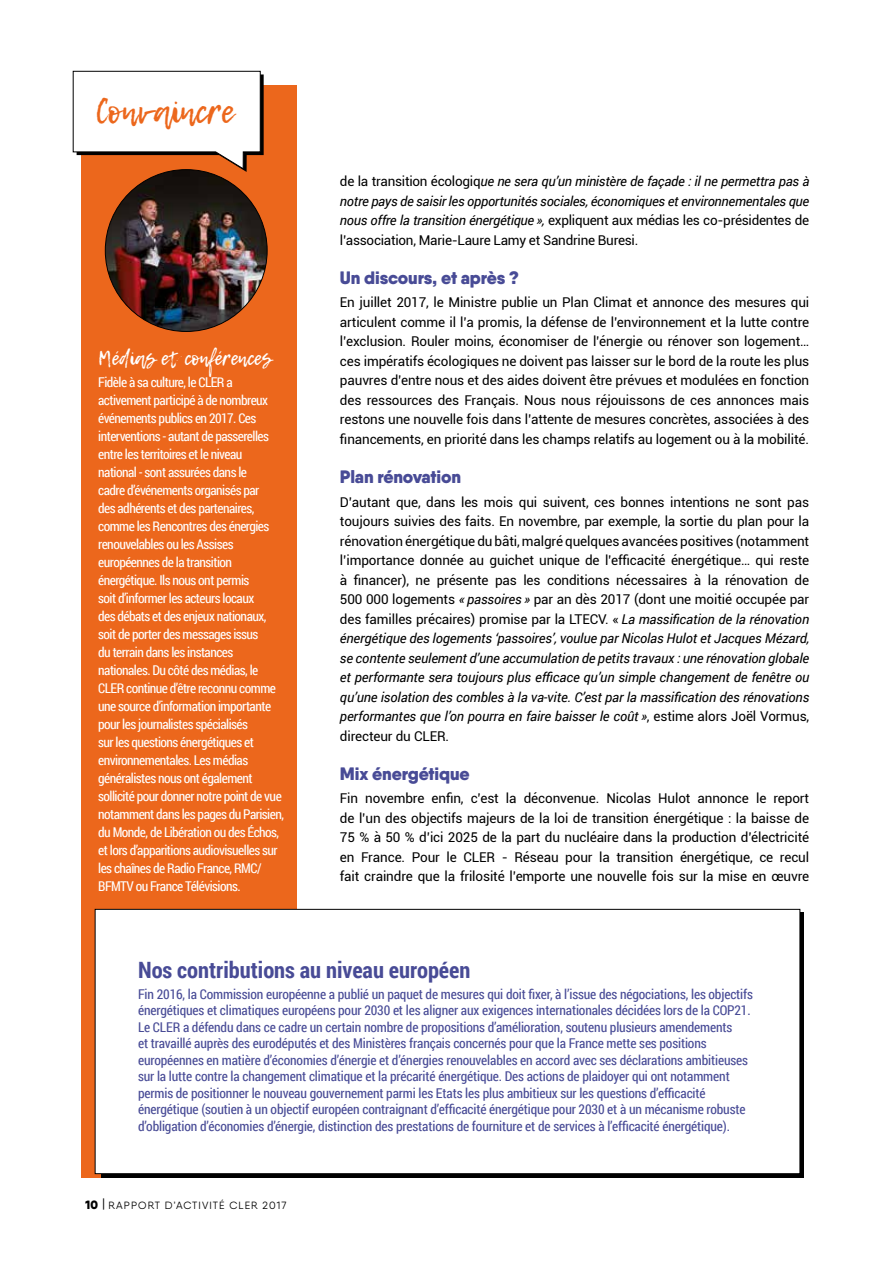
<style>
.page{position:relative;width:893px;height:1263px;background:#fff}
.page>*{position:absolute;margin:0;border:0;box-sizing:border-box;transform-origin:0 0}
.t1{font:33px "Lemon Tuesday";color:#ec671c}
.t2{font:700 22.5px "Roboto Condensed";color:#484b96}
.t3{font:19.5px "Lemon Tuesday";color:#fff}
.t4{font:900 18px "Qanelas Soft";letter-spacing:-.01em;color:#484b96}
.t5{font:13.5px/19.5px "Roboto";letter-spacing:-.01em;color:#000;text-align:justify}
.t6{font:13.5px/16.5px "Roboto Condensed";letter-spacing:-.01em;color:#484b96}
.t7{font:13.5px/18px "Roboto Condensed";letter-spacing:-.04em;color:#fff}
.t8{font:italic 13.5px/19.5px "Roboto";letter-spacing:-.02em;color:#000;text-align:justify}
.t9{font:10.5px "Qanelas Soft";letter-spacing:.1em;color:#000}
.s1{font-style:normal}
.s2{font-style:italic}
.s3{font-weight:900;font-size:12px}
.s4{font-family:"Arial";font-size:12px}
</style>
<div class="page">
<div style="left:81px;top:86px;width:216px;height:1092px;background:#ec671c"></div>
<svg style="left:72px;top:71px;width:192px;height:101px"></svg>
<div style="left:102px;top:912px;width:702px;height:266px;background:#000"></div>
<div style="left:95px;top:909px;width:705px;height:265px;background:#fff"></div>
<div style="left:95px;top:909px;width:705px;height:265px;border:1px solid #000"></div>
<img style="left:105px;top:170px;width:162px;height:161px;border-radius:81px">
<h1 class="t1" style="left:95px;top:92px;width:140px">Convaincre</h1>
<h3 class="t3" style="left:98px;top:346px;width:175px">Médias et conférences</h3>
<p class="t7" style="left:98px;top:372px;width:187px">Fidèle à sa culture, le CLER a activement participé à de nombreux événements publics en 2017. Ces interventions - autant de passerelles entre les territoires et le niveau national - sont assurées dans le<br>cadre d’événements organisés par<br>des adhérents et des partenaires, comme les Rencontres des énergies renouvelables ou les Assises européennes de la transition énergétique. Ils nous ont permis<br>soit d’informer les acteurs locaux<br>des débats et des enjeux nationaux, soit de porter des messages issus<br>du terrain dans les instances nationales. Du côté des médias, le CLER continue d’être reconnu comme une source d’information importante pour les journalistes spécialisés<br>sur les questions énergétiques et environnementales. Les médias généralistes nous ont également sollicité pour donner notre point de vue notamment dans les pages du Parisien, du Monde, de Libération ou des Échos, et lors d’apparitions audiovisuelles sur les chaînes de Radio France, RMC/ BFMTV ou France Télévisions.</p>
<p class="t8" style="left:340px;top:171px;width:471px"><span class="s1">de la transition écologiq</span>ue ne sera qu’un ministère de façade : il ne permettra pas à notre pays de saisir les opportunités sociales, économiques et environnementales que nous offre la transition énergétique », <span class="s1">expliquent aux médias les co-présidentes de l’association, Marie-Laure Lamy et Sandrine Buresi.</span></p>
<h3 class="t4" style="left:340px;top:266px;width:181px">Un discours, et après ?</h3>
<p class="t5" style="left:340px;top:292px;width:471px">En juillet 2017, le Ministre publie un Plan Climat et annonce des mesures qui articulent comme il l’a promis, la défense de l’environnement et la lutte contre l’exclusion. Rouler moins, économiser de l’énergie ou rénover son logement… ces impératifs écologiques ne doivent pas laisser sur le bord de la route les plus pauvres d’entre nous et des aides doivent être prévues et modulées en fonction des ressources des Français. Nous nous réjouissons de ces annonces mais restons une nouvelle fois dans l’attente de mesures concrètes, associées à des financements, en priorité dans les champs relatifs au logement ou à la mobilité.</p>
<h3 class="t4" style="left:340px;top:465px;width:123px">Plan rénovation</h3>
<p class="t5" style="left:340px;top:492px;width:471px">D’autant que, dans les mois qui suivent, ces bonnes intentions ne sont pas toujours suivies des faits. En novembre, par exemple, la sortie du plan pour la rénovation énergétique du bâti, malgré quelques avancées positives (notamment l’importance donnée au guichet unique de l’efficacité énergétique… qui reste à financer), ne présente pas les conditions nécessaires à la rénovation de 500 000 logements <span class="s2">« passoires »</span> par an dès 2017 (dont une moitié occupée par des familles précaires) promise par la LTECV. « <span class="s2">La massification de la rénovation énergétique des logements ‘passoires’, voulue par Nicolas Hulot et Jacques Mézard, se contente seulement d’une accumulation de petits travaux : une rénovation globale et performante sera toujours plus efficace qu’un simple changement de fenêtre ou qu’une isolation des combles à la va-vite. C’est par la massification des rénovations performantes que l’on pourra en faire baisser le coût »</span>, estime alors Joël Vormus, directeur du CLER.</p>
<h3 class="t4" style="left:340px;top:762px;width:131px">Mix énergétique</h3>
<p class="t5" style="left:340px;top:788px;width:471px">Fin novembre enfin, c’est la déconvenue. Nicolas Hulot annonce le report de l’un des objectifs majeurs de la loi de transition énergétique : la baisse de 75 % à 50 % d’ici 2025 de la part du nucléaire dans la production d’électricité en France. Pour le CLER - Réseau pour la transition énergétique, ce recul fait craindre que la frilosité l’emporte une nouvelle fois sur la mise en œuvre</p>
<h2 class="t2" style="left:138px;top:954px;width:334px">Nos contributions au niveau européen</h2>
<p class="t6" style="left:138px;top:985px;width:616px">Fin 2016, la Commission européenne a publié un paquet de mesures qui doit fixer, à l’issue des négociations, les objectifs énergétiques et climatiques européens pour 2030 et les aligner aux exigences internationales décidées lors de la COP21.<br>Le CLER a défendu dans ce cadre un certain nombre de propositions d’amélioration, soutenu plusieurs amendements<br>et travaillé auprès des eurodéputés et des Ministères français concernés pour que la France mette ses positions européennes en matière d’économies d’énergie et d’énergies renouvelables en accord avec ses déclarations ambitieuses sur la lutte contre la changement climatique et la précarité énergétique. Des actions de plaidoyer qui ont notamment permis de positionner le nouveau gouvernement parmi les Etats les plus ambitieux sur les questions d’efficacité énergétique (soutien à un objectif européen contraignant d’efficacité énergétique pour 2030 et à un mécanisme robuste d’obligation d’économies d’énergie, distinction des prestations de fourniture et de services à l’efficacité énergétique).</p>
<p class="t9" style="left:85px;top:1199px;width:203px"><span class="s3">10</span> <span class="s4">|</span> RAPPORT D’ACTIVITÉ CLER 2017</p>
</div>
